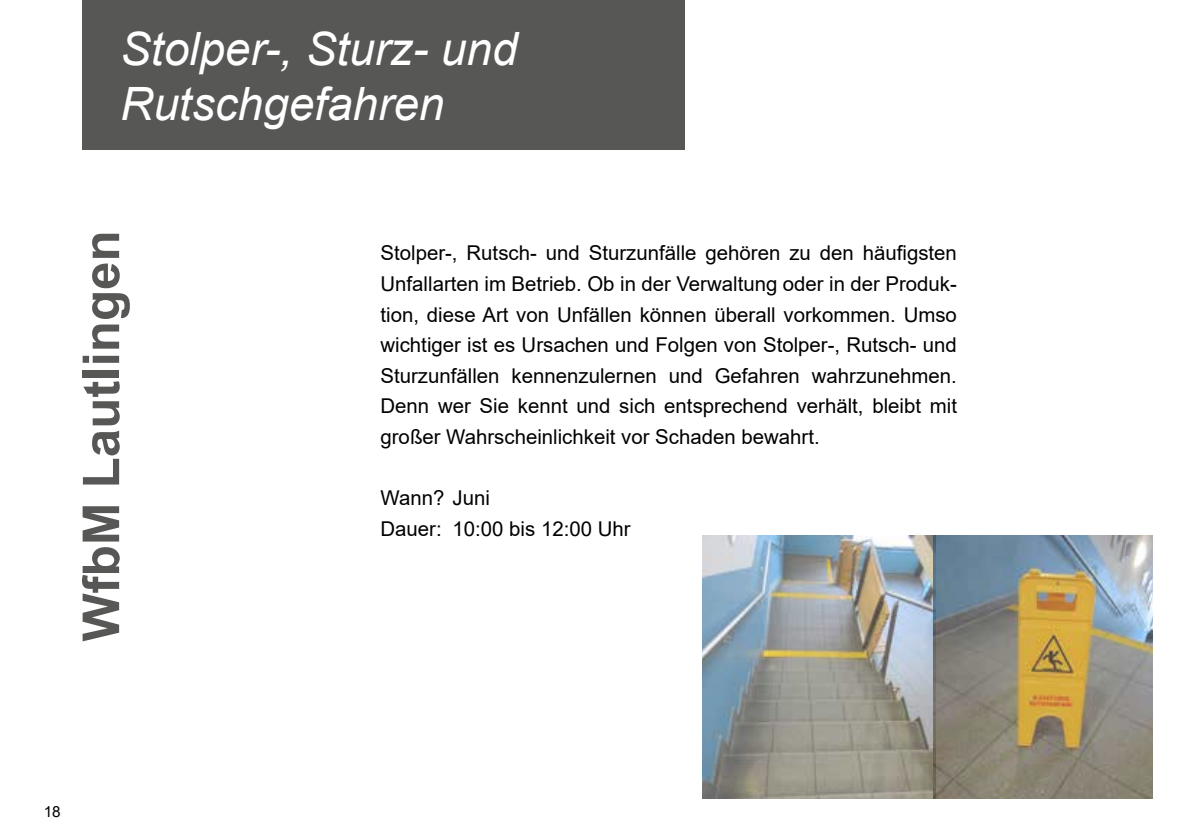
<style>
.page{position:relative;width:1191px;height:840px;background:#fff}
.page>*{position:absolute;margin:0;border:0;box-sizing:border-box;transform-origin:0 0}
.t1{font:700 51px "Arial";color:#575756}
.t2{font:italic 46px/55px "Arial";color:#fff}
.t3{font:20.4px/30.6px "Arial";color:#000;text-align:justify}
.t4{font:15.4px "Arial";color:#000}
</style>
<div class="page">
<div style="left:82px;top:0;width:602px;height:149px;background:#575756"></div>
<img style="left:702px;top:535px;width:231px;height:263px">
<img style="left:933px;top:535px;width:219px;height:263px">
<h2 class="t2" style="left:120px;top:21px;width:399px">Stolper-, Sturz- und<br>Rutschgefahren</h2>
<h1 class="t1" style="left:65px;top:641px;width:412px;rotate:-90deg">WfbM Lautlingen</h1>
<p class="t3" style="left:380px;top:237px;width:578px">Stolper-, Rutsch- und Sturzunfälle gehören zu den häufigsten Unfallarten im Betrieb. Ob in der Verwaltung oder in der Produk&shy;tion, diese Art von Unfällen können überall vorkommen. Umso wichtiger ist es Ursachen und Folgen von Stolper-, Rutsch- und Sturzunfällen kennenzulernen und Gefahren wahrzunehmen.<br>Denn wer Sie kennt und sich entsprechend verhält, bleibt mit großer Wahrscheinlichkeit vor Schaden bewahrt.</p>
<p class="t3" style="left:380px;top:482px;width:252px">Wann? Juni<br>Dauer: 10:00 bis 12:00 Uhr</p>
<p class="t4" style="left:44px;top:800px;width:19px">18</p>
</div>
